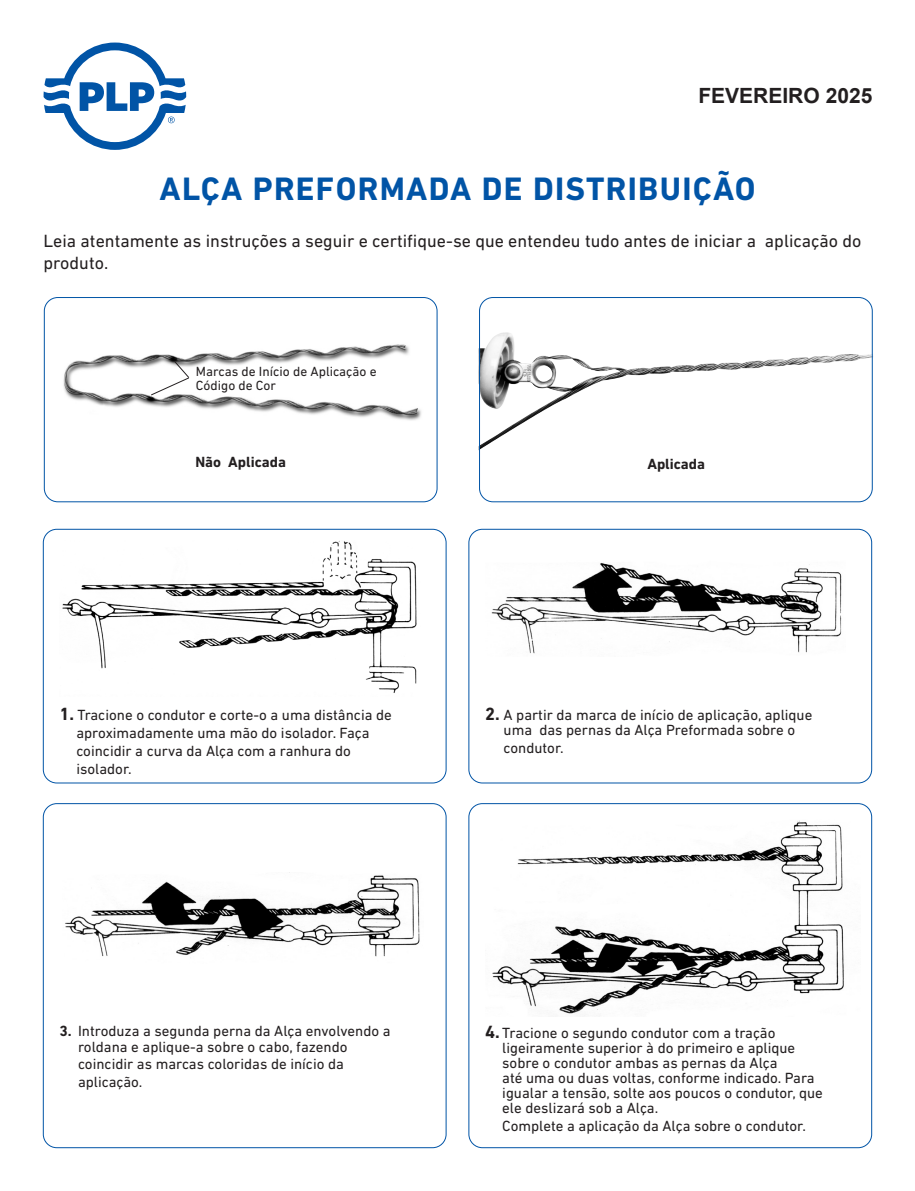
<style>
.page{position:relative;width:915px;height:1191px;background:#fff}
.page>*{position:absolute;margin:0;border:0;box-sizing:border-box;transform-origin:0 0}
.t1{font:700 33px "DIN Next LT Pro";letter-spacing:.04em;color:#0154a6}
.t2{font:700 21px "Arial";color:#231f20}
.t3{font:18px/21.6px "DIN Next LT Pro";color:#231f20}
.t4{font:15px/15px "DIN Next LT Pro";color:#231f20}
.t5{font:700 15px "DIN Next LT Pro";color:#231f20}
.t6{font:13.5px "DIN Next LT Pro";color:#231f20}
.s1{font-weight:700;font-size:18px}
.s2{font-weight:700}
</style>
<div class="page">
<img style="left:478px;top:332px;width:392px;height:118px">
<img style="left:63px;top:344px;width:358px;height:77px">
<svg style="left:151px;top:360px;width:38px;height:35px"></svg>
<svg style="left:44px;top:43px;width:142px;height:107px"></svg>
<img style="left:62px;top:540px;width:355px;height:153px">
<img style="left:491px;top:563px;width:351px;height:91px">
<img style="left:65px;top:872px;width:355px;height:85px">
<img style="left:492px;top:820px;width:352px;height:196px">
<div style="left:43px;top:529px;width:403px;height:254px;border:1px solid #0154a6;border-radius:13px"></div>
<div style="left:44px;top:297px;width:393px;height:205px;border:1px solid #0154a6;border-radius:13px"></div>
<div style="left:479px;top:297px;width:393px;height:205px;border:1px solid #0154a6;border-radius:13px"></div>
<div style="left:468px;top:529px;width:403px;height:254px;border:1px solid #0154a6;border-radius:13px"></div>
<div style="left:43px;top:803px;width:403px;height:345px;border:1px solid #0154a6;border-radius:13px"></div>
<div style="left:468px;top:803px;width:403px;height:345px;border:1px solid #0154a6;border-radius:13px"></div>
<p class="t2" style="left:698px;top:81px;width:175px">FEVEREIRO 2025</p>
<p class="t1" style="left:159px;top:169px;width:597px">ALÇA PREFORMADA DE DISTRIBUIÇÃO</p>
<p class="t3" style="left:44px;top:230px;width:819px">Leia atentamente as instruções a seguir e certifique-se que entendeu tudo antes de iniciar a aplicação do produto.</p>
<p class="t6" style="left:196px;top:364px;width:182px">Marcas de Início de Aplicação e</p>
<p class="t6" style="left:196px;top:377px;width:82px">Código de Cor</p>
<p class="t5" style="left:195px;top:453px;width:92px">Não Aplicada</p>
<p class="t5" style="left:647px;top:455px;width:59px">Aplicada</p>
<p class="t4" style="left:59px;top:707px;width:334px"><span class="s1">1.</span> Tracione o condutor e corte-o a uma distância de</p>
<p class="t4" style="left:76px;top:724px;width:294px;line-height:18px">aproximadamente uma mão do isolador. Faça coincidir a curva da Alça com a ranhura do isolador.</p>
<p class="t4" style="left:485px;top:707px;width:328px;text-align:center"><span class="s1">2.</span> A partir da marca de início de aplicação, aplique uma das pernas da Alça Preformada sobre o</p>
<p class="t4" style="left:503px;top:740px;width:62px">condutor.</p>
<p class="t4" style="left:59px;top:1023px;width:333px"><span class="s2">3.</span> Introduza a segunda perna da Alça envolvendo a</p>
<p class="t4" style="left:78px;top:1038px;width:271px;line-height:16.5px">roldana e aplique-a sobre o cabo, fazendo coincidir as marcas coloridas de início da</p>
<p class="t4" style="left:78px;top:1074px;width:66px">aplicação.</p>
<p class="t4" style="left:485px;top:1025px;width:292px"><span class="s1">4.</span> Tracione o segundo condutor com a tração</p>
<p class="t4" style="left:502px;top:1040px;width:322px">ligeiramente superior à do primeiro e aplique sobre o condutor ambas as pernas da Alça<br>até uma ou duas voltas, conforme indicado. Para igualar a tensão, solte aos poucos o condutor, que ele deslizará sob a Alça.</p>
<p class="t4" style="left:502px;top:1118px;width:305px">Complete a aplicação da Alça sobre o condutor.</p>
</div>
